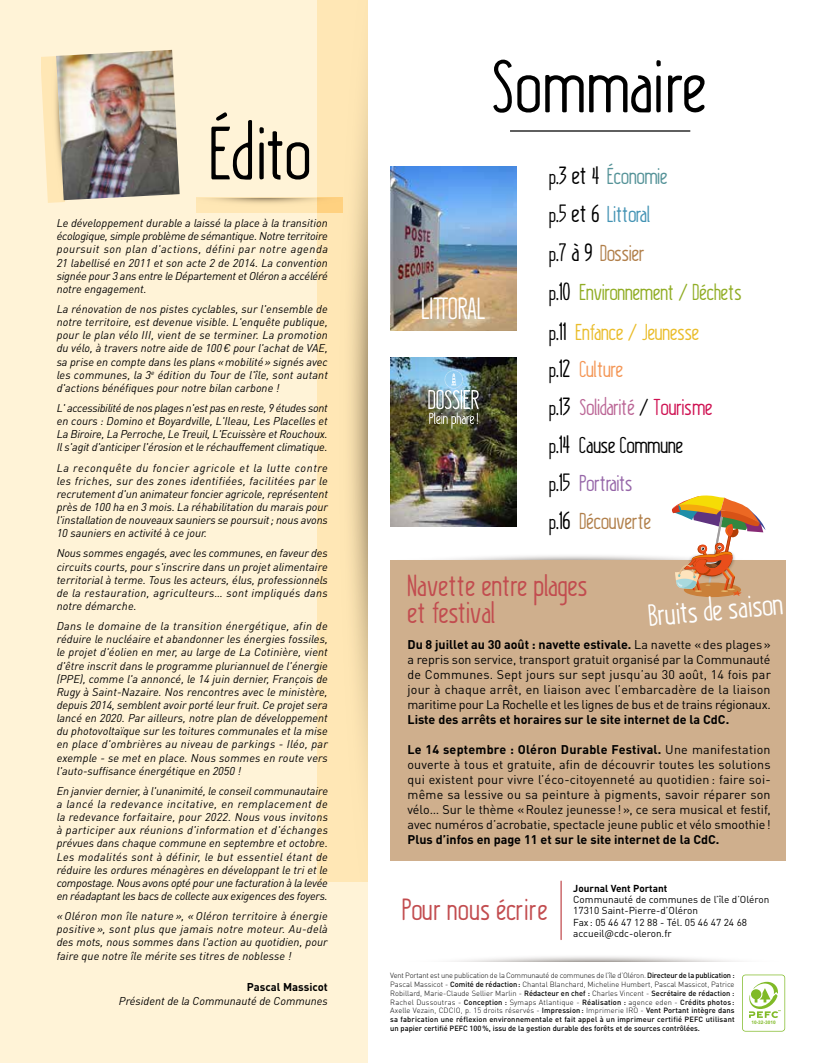
<style>
.page{position:relative;width:815px;height:1063px;background:#fff}
.page>*{position:absolute;margin:0;border:0;box-sizing:border-box;transform-origin:0 0}
.t1{font:73.75px "Kraftstoff";letter-spacing:.025em;color:#000}
.t2{font:30px/27.5px "Kraftstoff";letter-spacing:.01em;color:#c24c4f}
.t3{font:30px "Kraftstoff";letter-spacing:-.01em;color:#fff}
.t4{font:22.5px/38.2px "Kraftstoff";color:#91ad25}
.t5{font:22.5px/39.5px "Kraftstoff";color:#4393b4}
.t6{font:22.5px "Kraftstoff";color:#559398}
.t7{font:12.5px/15px "DINOT";letter-spacing:-.02em;color:#000;text-align:justify}
.t8{font:700 12.5px "DINOT";color:#000}
.t9{font:italic 11.25px/13.1px "DINOT";color:#000;text-align:justify}
.t10{font:700 11.25px "DINOT";color:#000}
.t11{font:10px/11.2px "DINOT";color:#000}
.t12{font:700 10px "DIN";color:#000}
.t13{font:500 7.5px/8.8px "DIN";color:#000;text-align:justify}
.t14{font:700 4.75px "Arial";color:#80ba27}
.s1{font-size:20px;color:#000}
.s2{font-size:25px;color:#000}
.s3{color:#b17f4a}
.s4{color:#eabd2b}
.s5{color:#f49655}
.s6{color:#bb6696}
.s7{color:#000}
.s8{color:#cf1152}
.s9{color:#9666a8}
.s10{font-weight:700}
.s11{font-weight:300}
</style>
<div class="page">
<svg style="left:390px;top:555px;width:281px;height:6px"></svg>
<div style="left:0;top:0;width:368px;height:1063px;background:#fff3d7"></div>
<svg style="left:317px;top:0;width:51px;height:881px;background:#f7e0af"></svg>
<svg style="left:196px;top:198px;width:146px;height:15px;background:#f6dba5"></svg>
<svg style="left:41px;top:56px;width:23px;height:147px"></svg>
<img style="left:391px;top:166px;width:125px;height:165px">
<img style="left:56px;top:50px;width:124px;height:150px">
<img style="left:391px;top:357px;width:125px;height:170px">
<div style="left:390px;top:561px;width:396px;height:300px;background:#cfaf8d"></div>
<hr style="left:814px;top:0;width:1px;height:71px;background:#559398">
<div style="left:742px;top:975px;width:43px;height:57px;background:#9dc959;border-radius:3px"></div>
<div style="left:743px;top:975px;width:41px;height:56px;background:#fff;border-radius:3px"></div>
<svg style="left:749px;top:982px;width:32px;height:36px"></svg>
<hr style="left:510px;top:130px;width:180px;height:2px;background:#000">
<img style="left:428px;top:370px;width:51px;height:59px">
<svg style="left:451px;top:956px;width:288px;height:6px"></svg>
<hr style="left:560px;top:881px;width:2px;height:59px;background:#c24c4f">
<img style="left:671px;top:495px;width:94px;height:102px">
<h1 class="t1" style="left:210px;top:107px;width:103px">Édito</h1>
<p class="t9" style="left:57px;top:216px;width:273px">Le développement durable a laissé la place à la transition écologique, simple problème de sémantique. Notre territoire poursuit son plan d'actions, défini par notre agenda 21 labellisé en 2011 et son acte 2 de 2014. La convention signée pour 3 ans entre le Département et Oléron a accéléré notre engagement.</p>
<p class="t9" style="left:57px;top:302px;width:273px">La rénovation de nos pistes cyclables, sur l'ensemble de notre territoire, est devenue visible. L'enquête publique, pour le plan vélo III, vient de se terminer. La promotion du vélo, à travers notre aide de 100€ pour l'achat de VAE, sa prise en compte dans les plans «mobilité» signés avec les communes, la 3<sup>e</sup> édition du Tour de l'île, sont autant d'actions bénéfiques pour notre bilan carbone !</p>
<p class="t9" style="left:57px;top:401px;width:273px">L' accessibilité de nos plages n'est pas en reste, 9 études sont en cours : Domino et Boyardville, L'Ileau, Les Placelles et La Biroire, La Perroche, Le Treuil, L'Ecuissère et Rouchoux.<br>Il s'agit d'anticiper l'érosion et le réchauffement climatique.</p>
<p class="t9" style="left:57px;top:461px;width:273px">La reconquête du foncier agricole et la lutte contre les friches, sur des zones identifiées, facilitées par le recrutement d'un animateur foncier agricole, représentent près de 100 ha en 3 mois. La réhabilitation du marais pour l'installation de nouveaux sauniers se poursuit; nous avons 10 sauniers en activité à ce jour.</p>
<p class="t9" style="left:57px;top:547px;width:273px">Nous sommes engagés, avec les communes, en faveur des circuits courts, pour s'inscrire dans un projet alimentaire territorial à terme. Tous les acteurs, élus, professionnels de la restauration, agriculteurs… sont impliqués dans notre démarche.</p>
<p class="t9" style="left:57px;top:619px;width:273px">Dans le domaine de la transition énergétique, afin de réduire le nucléaire et abandonner les énergies fossiles, le projet d'éolien en mer, au large de La Cotinière, vient d'être inscrit dans le programme pluriannuel de l'énergie (PPE), comme l'a annoncé, le 14 juin dernier, François de Rugy à Saint-Nazaire. Nos rencontres avec le ministère, depuis 2014, semblent avoir porté leur fruit. Ce projet sera lancé en 2020. Par ailleurs, notre plan de développement du photovoltaïque sur les toitures communales et la mise en place d'ombrières au niveau de parkings - Iléo, par exemple - se met en place. Nous sommes en route vers l'auto-suffisance énergétique en 2050 !</p>
<p class="t9" style="left:57px;top:784px;width:273px">En janvier dernier, à l'unanimité, le conseil communautaire a lancé la redevance incitative, en remplacement de la redevance forfaitaire, pour 2022. Nous vous invitons à participer aux réunions d'information et d'échanges prévues dans chaque commune en septembre et octobre.<br>Les modalités sont à définir, le but essentiel étant de réduire les ordures ménagères en développant le tri et le compostage. Nous avons opté pour une facturation à la levée en réadaptant les bacs de collecte aux exigences des foyers.</p>
<p class="t9" style="left:57px;top:909px;width:273px">« Oléron mon île nature », « Oléron territoire à énergie positive », sont plus que jamais notre moteur. Au-delà des mots, nous sommes dans l'action au quotidien, pour faire que notre île mérite ses titres de noblesse !</p>
<p class="t10" style="left:247px;top:980px;width:82px">Pascal Massicot</p>
<p class="t9" style="left:119px;top:994px;width:210px">Président de la Communauté de Communes</p>
<h1 class="t1" style="left:491px;top:40px;width:216px">Sommaire</h1>
<h3 class="t6" style="left:549px;top:162px;width:120px"><span class="s1">p.</span><span class="s2">3 et 4</span> Économie</h3>
<h2 class="t3" style="left:421px;top:290px;width:66px">LITTORAL</h2>
<h3 class="t5" style="left:549px;top:194px;width:102px"><span class="s1">p.</span><span class="s2">5 et 6</span> Littoral <span class="s1">p.</span><span class="s2">7 à 9</span> <span class="s3">Dossier</span></h3>
<h3 class="t4" style="left:549px;top:273px;width:194px"><span class="s1">p.</span><span class="s2">10</span> Environnement / Déchets <span class="s1">p.</span><span class="s2">11</span> <span class="s4">Enfance / Jeunesse<br></span><span class="s1">p.</span><span class="s2">12</span> <span class="s5">Culture<br></span><span class="s1">p.</span><span class="s2">13</span> <span class="s6">Solidarité</span> <span class="s7">/</span> <span class="s8">Tourisme<br></span><span class="s1">p.</span><span class="s2">14</span> <span class="s7">Cause Commune<br></span><span class="s1">p.</span><span class="s2">15</span> <span class="s9">Portraits<br></span><span class="s1">p.</span><span class="s2">16</span> <span class="s3">Découverte</span></h3>
<h2 class="t2" style="left:407px;top:572px;width:181px">Navette entre plages et festival</h2>
<h2 class="t3" style="left:647px;top:597px;width:136px;rotate:-5deg">Bruits de saison</h2>
<p class="t7" style="left:407px;top:637px;width:365px"><span class="s10">Du 8 juillet au 30 août : navette estivale.</span> La navette «des plages» a repris son service, transport gratuit organisé par la Communauté de Communes. Sept jours sur sept jusqu’au 30 août, 14 fois par jour à chaque arrêt, en liaison avec l’embarcadère de la liaison maritime pour La Rochelle et les lignes de bus et de trains régionaux.</p>
<p class="t8" style="left:407px;top:712px;width:323px">Liste des arrêts et horaires sur le site internet de la CdC.</p>
<p class="t7" style="left:407px;top:742px;width:365px"><span class="s10">Le 14 septembre : Oléron Durable Festival.</span> Une manifestation ouverte à tous et gratuite, afin de découvrir toutes les solutions qui existent pour vivre l’éco-citoyenneté au quotidien : faire soi&shy;même sa lessive ou sa peinture à pigments, savoir réparer son vélo… Sur le thème «Roulez jeunesse!», ce sera musical et festif, avec numéros d’acrobatie, spectacle jeune public et vélo smoothie!</p>
<p class="t8" style="left:407px;top:832px;width:313px">Plus d’infos en page 11 et sur le site internet de la CdC.</p>
<p class="t12" style="left:573px;top:882px;width:96px">Journal Vent Portant</p>
<p class="t11" style="left:573px;top:894px;width:198px">Communauté de communes de l’île d’Oléron<br>17310 Saint-Pierre-d’Oléron<br>Fax : 05 46 47 12 88 - Tél. 05 46 47 24 68 accueil@cdc-oleron.fr</p>
<p class="t13" style="left:390px;top:971px;width:346px"><span class="s11">Vent Portant est une publication de la Communauté de communes de l’île d’Oléron.</span> Directeur de la publication :<br><span class="s11">Pascal Massicot -</span> Comité de rédaction: <span class="s11">Chantal Blanchard, Micheline Humbert, Pascal Massicot, Patrice Robillard, Marie-Claude Sellier Marlin -</span> Rédacteur en chef : <span class="s11">Charles Vincent -</span> Secrétaire de rédaction :<br><span class="s11">Rachel Dussoutras -</span> Conception : <span class="s11">Symaps Atlantique -</span> Réalisation : <span class="s11">agence eden -</span> Crédits photos :<br><span class="s11">Axelle Vezain, CDCIO, p. 15 droits réservés -</span> Impression : <span class="s11">Imprimerie IRO -</span> Vent Portant intègre dans sa fabrication une réflexion environnementale et fait appel à un imprimeur certifié PEFC utilisant un papier certifié PEFC 100%, issu de la gestion durable des forêts et de sources contrôlées.</p>
<h2 class="t2" style="left:402px;top:896px;width:147px">Pour nous écrire</h2>
<p class="t14" style="left:751px;top:1020px;width:26px">10-32-3010</p>
</div>
